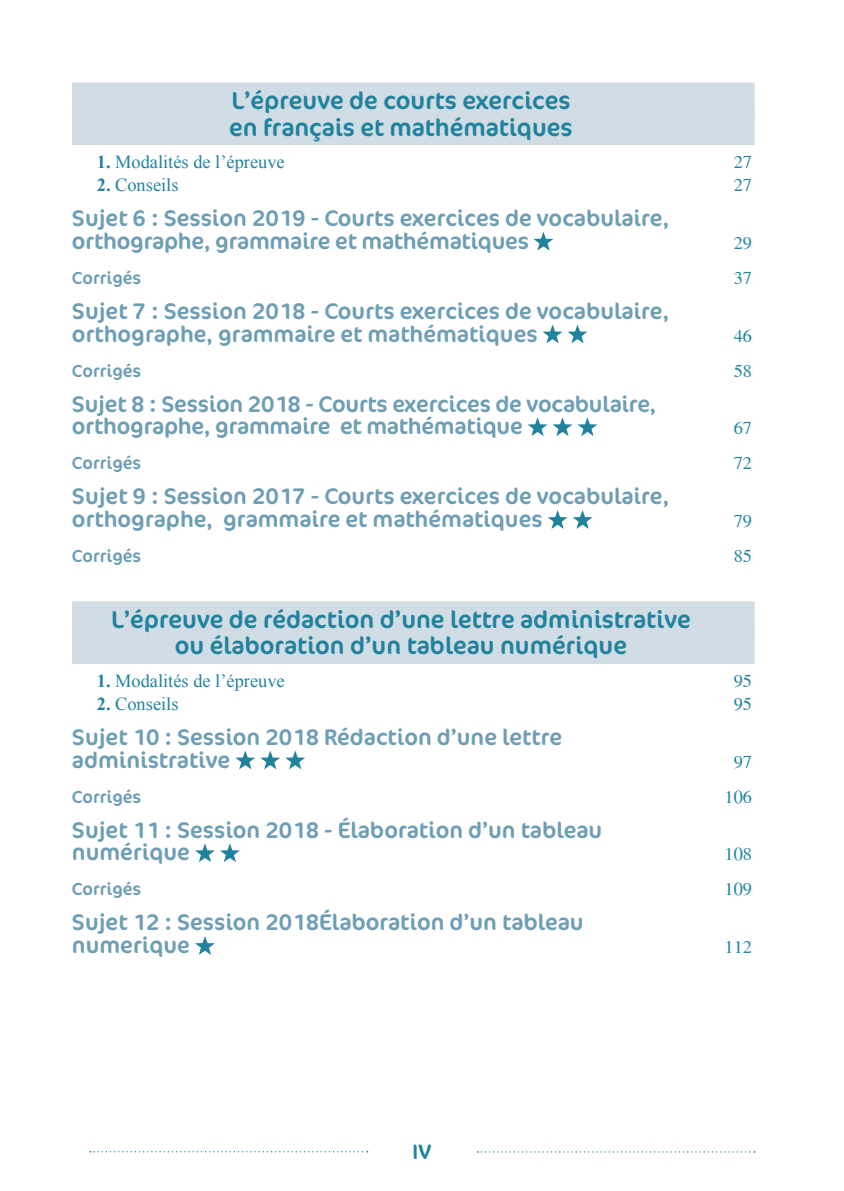
<style>
.page{position:relative;width:844px;height:1191px;background:#fff}
.page>*{position:absolute;margin:0;border:0;box-sizing:border-box;transform-origin:0 0}
.TDM_sous_partie_titr{font:24.5px/26.2px "Cocon OT";color:#21829e}
.TDM_Chapitre_sans_nu{font:22.75px/22.8px "Cocon OT";color:#6e9eb4}
.t1{font:21px "Cocon OT";color:#21829e}
.t2{font:18.38px "Times New Roman";color:#21829e}
.TDM_Chapitre_sans_nu-2{font:18.38px "Times";color:#21829e}
.TDM_entrainement_cor{font:18.38px "Times";color:#21829e}
.TDM_entrainement_cor-2{font:17.5px "Cocon OT";color:#6e9eb4}
.s1{font-weight:700}
</style>
<div class="page">
<svg style="left:477px;top:1151px;width:277px;height:1px"></svg>
<svg style="left:90px;top:1151px;width:277px;height:1px"></svg>
<div style="left:72px;top:83px;width:682px;height:36px;background:#d0dde5"></div>
<div style="left:72px;top:108px;width:682px;height:37px;background:#d0dde5"></div>
<div style="left:72px;top:601px;width:682px;height:37px;background:#d0dde5"></div>
<div style="left:72px;top:627px;width:682px;height:37px;background:#d0dde5"></div>
<svg style="left:533px;top:232px;width:20px;height:19px"></svg>
<svg style="left:542px;top:324px;width:45px;height:19px"></svg>
<svg style="left:527px;top:417px;width:70px;height:19px"></svg>
<svg style="left:548px;top:510px;width:44px;height:19px"></svg>
<svg style="left:235px;top:750px;width:70px;height:19px"></svg>
<svg style="left:195px;top:843px;width:45px;height:19px"></svg>
<svg style="left:195px;top:936px;width:20px;height:19px"></svg>
<p class="TDM_sous_partie_titr" style="left:229px;top:88px;width:345px">L’épreuve de courts exercices en français et mathématiques</p>
<p class="t2" style="left:97px;top:150px;width:189px"><span class="s1">1.</span> Modalités de l’épreuve</p>
<p class="TDM_Chapitre_sans_nu-2" style="left:733px;top:152px;width:20px">27</p>
<p class="t2" style="left:97px;top:172px;width:83px"><span class="s1">2.</span> Conseils</p>
<p class="TDM_Chapitre_sans_nu-2" style="left:733px;top:175px;width:20px">27</p>
<p class="TDM_Chapitre_sans_nu" style="left:72px;top:207px;width:598px">Sujet 6 : Session 2019 - Courts exercices de vocabulaire, orthographe, grammaire et mathématiques</p>
<p class="TDM_Chapitre_sans_nu-2" style="left:733px;top:232px;width:20px">29</p>
<p class="TDM_entrainement_cor-2" style="left:72px;top:267px;width:71px">Corrigés</p>
<p class="TDM_entrainement_cor" style="left:733px;top:267px;width:20px">37</p>
<p class="TDM_Chapitre_sans_nu" style="left:72px;top:300px;width:598px">Sujet 7 : Session 2018 - Courts exercices de vocabulaire, orthographe, grammaire et mathématiques</p>
<p class="TDM_Chapitre_sans_nu-2" style="left:733px;top:325px;width:20px">46</p>
<p class="TDM_entrainement_cor-2" style="left:72px;top:360px;width:71px">Corrigés</p>
<p class="TDM_entrainement_cor" style="left:733px;top:360px;width:20px">58</p>
<p class="TDM_Chapitre_sans_nu" style="left:72px;top:393px;width:585px">Sujet 8 : Session 2018 - Courts exercices de vocabulaire, orthographe, grammaire et mathématique</p>
<p class="TDM_Chapitre_sans_nu-2" style="left:733px;top:418px;width:20px">67</p>
<p class="TDM_entrainement_cor-2" style="left:72px;top:453px;width:71px">Corrigés</p>
<p class="TDM_entrainement_cor" style="left:733px;top:453px;width:20px">72</p>
<p class="TDM_Chapitre_sans_nu" style="left:72px;top:486px;width:598px">Sujet 9 : Session 2017 - Courts exercices de vocabulaire, orthographe, grammaire et mathématiques</p>
<p class="TDM_Chapitre_sans_nu-2" style="left:733px;top:511px;width:20px">79</p>
<p class="TDM_entrainement_cor-2" style="left:72px;top:546px;width:71px">Corrigés</p>
<p class="TDM_entrainement_cor" style="left:733px;top:546px;width:20px">85</p>
<p class="TDM_sous_partie_titr" style="left:111px;top:607px;width:581px;text-align:center">L’épreuve de rédaction d’une lettre administrative ou élaboration d’un tableau numérique</p>
<p class="t2" style="left:97px;top:668px;width:189px"><span class="s1">1.</span> Modalités de l’épreuve</p>
<p class="TDM_Chapitre_sans_nu-2" style="left:733px;top:670px;width:20px">95</p>
<p class="t2" style="left:97px;top:691px;width:83px"><span class="s1">2.</span> Conseils</p>
<p class="TDM_Chapitre_sans_nu-2" style="left:733px;top:693px;width:20px">95</p>
<p class="TDM_Chapitre_sans_nu" style="left:72px;top:726px;width:491px">Sujet 10 : Session 2018 Rédaction d’une lettre administrative</p>
<p class="TDM_Chapitre_sans_nu-2" style="left:733px;top:751px;width:20px">97</p>
<p class="TDM_entrainement_cor-2" style="left:72px;top:786px;width:71px">Corrigés</p>
<p class="TDM_entrainement_cor" style="left:724px;top:786px;width:29px">106</p>
<p class="TDM_Chapitre_sans_nu" style="left:72px;top:819px;width:531px">Sujet 11 : Session 2018 - Élaboration d’un tableau numérique</p>
<p class="TDM_Chapitre_sans_nu-2" style="left:724px;top:844px;width:29px">108</p>
<p class="TDM_entrainement_cor-2" style="left:72px;top:879px;width:71px">Corrigés</p>
<p class="TDM_entrainement_cor" style="left:724px;top:879px;width:29px">109</p>
<p class="TDM_Chapitre_sans_nu" style="left:72px;top:911px;width:513px">Sujet 12 : Session 2018Élaboration d’un tableau numerique</p>
<p class="TDM_Chapitre_sans_nu-2" style="left:724px;top:936px;width:29px">112</p>
<p class="t1" style="left:412px;top:1139px;width:20px">IV</p>
</div>
